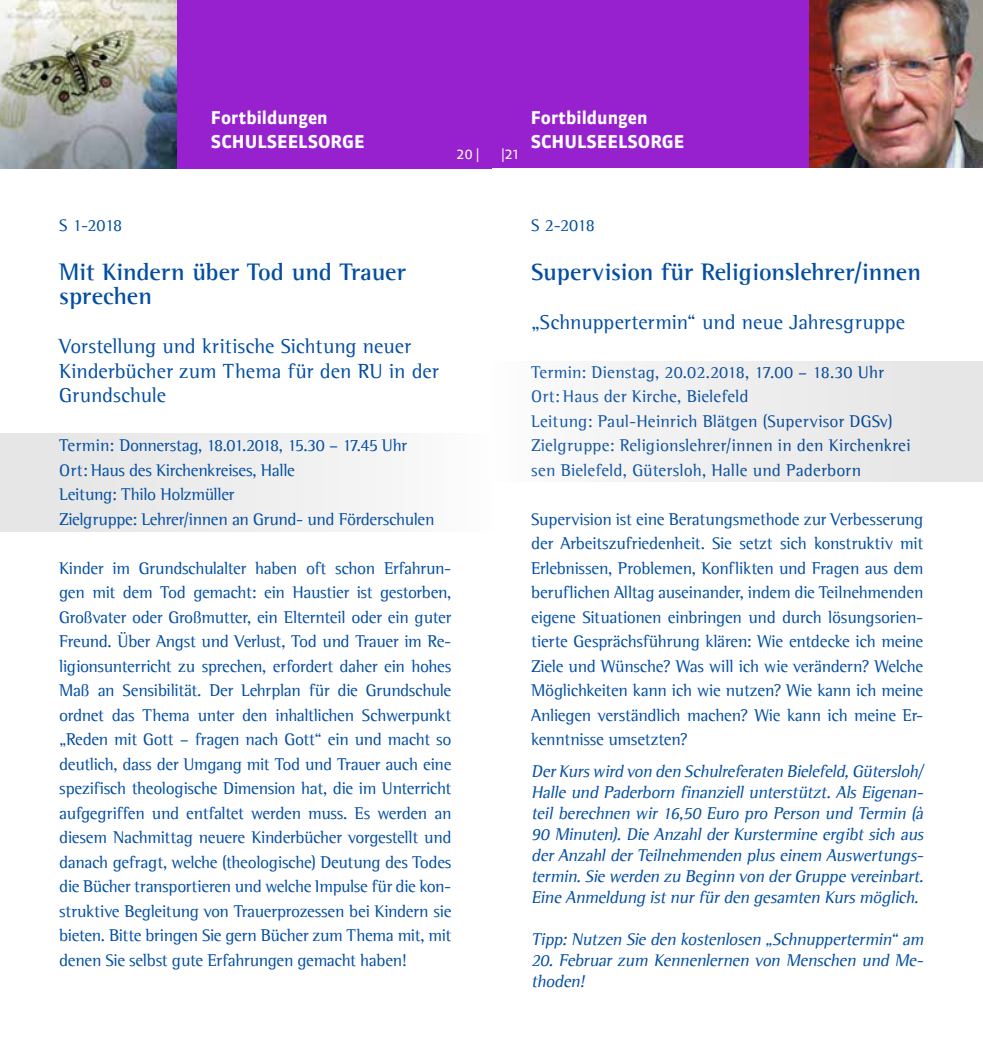
<style>
.page{position:relative;width:983px;height:1042px;background:#fff}
.page>*{position:absolute;margin:0;border:0;box-sizing:border-box;transform-origin:0 0}
.t1{font:700 24.5px/24.5px "Agfa Rotis Semi Serif";letter-spacing:-.005em;color:#034ea2}
.t2{font:21px/24.5px "Agfa Rotis Semi Serif";letter-spacing:.005em;color:#034ea2}
.t3{font:17.5px/24.5px "Agfa Rotis Semi Serif";letter-spacing:-.005em;color:#034ea2}
.t4{font:italic 17.5px/21px "Agfa Rotis Semi Serif";letter-spacing:-.015em;color:#034ea2;text-align:justify}
.t5{font:700 17.5px/24.5px "Sanuk";color:#fff}
.t6{font:14px "Sanuk";color:#fff}
</style>
<div class="page">
<div style="left:0;top:434px;width:492px;height:97px;background:linear-gradient(to right,#e3e3e3,#fafbfb)"></div>
<div style="left:176px;top:0;width:315px;height:168px;background:#9721cf"></div>
<div style="left:491px;top:0;width:318px;height:168px;background:#9721cf"></div>
<div style="left:492px;top:361px;width:490px;height:121px;background:linear-gradient(to right,#fbfbfb,#e3e3e3)"></div>
<img style="left:809px;top:0;width:173px;height:168px">
<img style="left:0;top:0;width:176px;height:168px">
<p class="t5" style="left:211px;top:105px;width:155px">Fortbildungen<br>SCHULSEELSORGE</p>
<p class="t6" style="left:456px;top:145px;width:25px">20 |</p>
<p class="t6" style="left:501px;top:145px;width:19px">|21</p>
<p class="t5" style="left:530px;top:105px;width:155px">Fortbildungen<br>SCHULSEELSORGE</p>
<p class="t3" style="left:59px;top:212px;width:65px">S 1-2018</p>
<h1 class="t1" style="left:59px;top:259px;width:348px">Mit Kindern über Tod und Trauer sprechen</h1>
<p class="t2" style="left:59px;top:334px;width:381px">Vorstellung und kritische Sichtung neuer<br>Kinderbücher zum Thema für den RU in der<br>Grundschule</p>
<p class="t3" style="left:59px;top:433px;width:376px">Termin: Donnerstag, 18.01.2018, 15.30 – 17.45 Uhr Ort: Haus des Kirchenkreises, Halle<br>Leitung: Thilo Holzmüller<br>Zielgruppe: Lehrer/innen an Grund- und Förderschulen</p>
<p class="t3" style="left:59px;top:555px;width:393px;text-align:justify">Kinder im Grundschulalter haben oft schon Erfahrun&shy;gen mit dem Tod gemacht: ein Haustier ist gestorben, Großvater oder Großmutter, ein Elternteil oder ein guter Freund. Über Angst und Verlust, Tod und Trauer im Re&shy;ligionsunterricht zu sprechen, erfordert daher ein hohes Maß an Sensibilität. Der Lehrplan für die Grundschule ordnet das Thema unter den inhaltlichen Schwerpunkt „Reden mit Gott – fragen nach Gott“ ein und macht so deutlich, dass der Umgang mit Tod und Trauer auch eine spezifisch theologische Dimension hat, die im Unterricht aufgegriffen und entfaltet werden muss. Es werden an diesem Nachmittag neuere Kinderbücher vorgestellt und danach gefragt, welche (theologische) Deutung des Todes die Bücher transportieren und welche Impulse für die kon&shy;struktive Begleitung von Trauerprozessen bei Kindern sie bieten. Bitte bringen Sie gern Bücher zum Thema mit, mit denen Sie selbst gute Erfahrungen gemacht haben!</p>
<p class="t3" style="left:531px;top:212px;width:65px">S 2-2018</p>
<h1 class="t1" style="left:531px;top:259px;width:391px">Supervision für Religionslehrer/innen</h1>
<p class="t2" style="left:531px;top:309px;width:375px">„Schnuppertermin“ und neue Jahresgruppe</p>
<p class="t3" style="left:531px;top:359px;width:381px">Termin: Dienstag, 20.02.2018, 17.00 – 18.30 Uhr Ort: Haus der Kirche, Bielefeld<br>Leitung: Paul-Heinrich Blätgen (Supervisor DGSv)<br>Zielgruppe: Religionslehrer/innen in den Kirchenkrei sen Bielefeld, Gütersloh, Halle und Paderborn</p>
<p class="t3" style="left:531px;top:506px;width:393px;text-align:justify">Supervision ist eine Beratungsmethode zur Verbesserung der Arbeitszufriedenheit. Sie setzt sich konstruktiv mit Erlebnissen, Problemen, Konflikten und Fragen aus dem beruflichen Alltag auseinander, indem die Teilnehmenden eigene Situationen einbringen und durch lösungsorien&shy;tierte Gesprächsführung klären: Wie entdecke ich meine Ziele und Wünsche? Was will ich wie verändern? Welche Möglichkeiten kann ich wie nutzen? Wie kann ich meine Anliegen verständlich machen? Wie kann ich meine Er&shy;kenntnisse umsetzten?</p>
<p class="t4" style="left:531px;top:760px;width:397px">DerKurswird von den Schulreferaten Bielefeld,Gütersloh/ Halle und Paderborn finanziell unterstützt. Als Eigenan&shy;teil berechnen wir 16,50 Euro pro Person und Termin (à 90 Minuten). Die Anzahl der Kurstermine ergibt sich aus der Anzahl der Teilnehmenden plus einem Auswertungs&shy;termin.Siewerden zu Beginn von derGruppevereinbart.<br>EineAnmeldung istnurfürden gesamten Kursmöglich.</p>
<p class="t4" style="left:531px;top:928px;width:397px">Tipp:Nutzen Sieden kostenlosen „Schnuppertermin“am</p>
<p class="t4" style="left:531px;top:949px;width:397px">20. Februar zum Kennenlernen von Menschen und Me&shy;thoden!</p>
</div>
